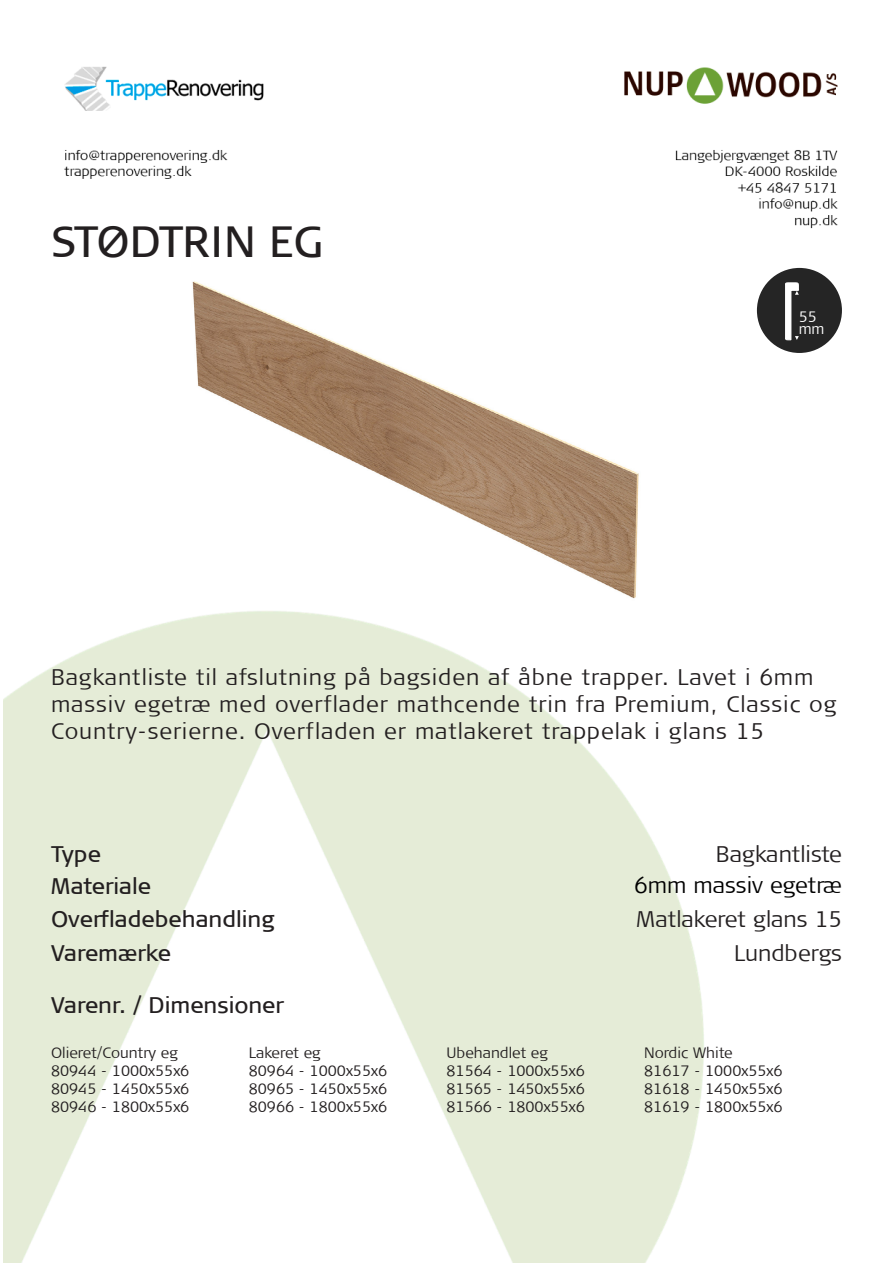
<style>
.page{position:relative;width:893px;height:1263px;background:#fff}
.page>*{position:absolute;margin:0;border:0;box-sizing:border-box;transform-origin:0 0}
.Grundlæggende_afsnit{font:43.5px "Signa Column";letter-spacing:-.01em;color:#231f20}
.Grundlæggende_afsnit-2{font:300 22.5px/27px "Signa Column";letter-spacing:.04em;color:#231f20}
.Grundlæggende_afsnit-3{font:22.5px "Signa Column";color:#231f20}
.Grundlæggende_afsnit-4{font:300 22.5px "Signa Column";color:#231f20}
.Grundlæggende_afsnit-5{font:300 22.5px "Signa Column";color:#000}
.Grundlæggende_afsnit-6{font:300 15px "Signa Column";color:#231f20}
.t1{font:300 15px/12px "Signa Column";color:#fff}
</style>
<div class="page">
<img style="left:3px;top:66px;width:839px;height:1197px">
<img style="left:122px;top:268px;width:699px;height:341px">
<div style="left:757px;top:268px;width:85px;height:85px;background:#252525;border-radius:50%"></div>
<svg style="left:785px;top:283px;width:14px;height:57px"></svg>
<p class="Grundlæggende_afsnit" style="left:51px;top:217px;width:274px">STØDTRIN EG</p>
<p class="t1" style="left:799px;top:311px;width:27px">55 mm</p>
<p class="Grundlæggende_afsnit-2" style="left:51px;top:663px;width:787px">Bagkantliste til afslutning på bagsiden af åbne trapper. Lavet i 6mm massiv egetræ med overflader mathcende trin fra Premium, Classic og<br>Country-serierne. Overfladen er matlakeret trappelak i glans 15</p>
<p class="Grundlæggende_afsnit-3" style="left:51px;top:841px;width:52px">Type</p>
<p class="Grundlæggende_afsnit-4" style="left:716px;top:841px;width:127px">Bagkantliste</p>
<p class="Grundlæggende_afsnit-3" style="left:51px;top:873px;width:102px">Materiale</p>
<p class="Grundlæggende_afsnit-5" style="left:634px;top:873px;width:209px">6mm massiv egetræ</p>
<p class="Grundlæggende_afsnit-3" style="left:51px;top:906px;width:225px">Overfladebehandling</p>
<p class="Grundlæggende_afsnit-4" style="left:637px;top:906px;width:207px">Matlakeret glans 15</p>
<p class="Grundlæggende_afsnit-3" style="left:51px;top:940px;width:121px">Varemærke</p>
<p class="Grundlæggende_afsnit-4" style="left:734px;top:940px;width:109px">Lundbergs</p>
<p class="Grundlæggende_afsnit-3" style="left:51px;top:992px;width:235px">Varenr. / Dimensioner</p>
<p class="Grundlæggende_afsnit-6" style="left:51px;top:1045px;width:128px">Olieret/Country eg</p>
<p class="Grundlæggende_afsnit-6" style="left:51px;top:1063px;width:140px">80944 - 1000x55x6</p>
<p class="Grundlæggende_afsnit-6" style="left:51px;top:1081px;width:140px">80945 - 1450x55x6</p>
<p class="Grundlæggende_afsnit-6" style="left:51px;top:1099px;width:140px">80946 - 1800x55x6</p>
<p class="Grundlæggende_afsnit-6" style="left:249px;top:1045px;width:73px">Lakeret eg</p>
<p class="Grundlæggende_afsnit-6" style="left:249px;top:1063px;width:140px">80964 - 1000x55x6</p>
<p class="Grundlæggende_afsnit-6" style="left:249px;top:1081px;width:140px">80965 - 1450x55x6</p>
<p class="Grundlæggende_afsnit-6" style="left:249px;top:1099px;width:140px">80966 - 1800x55x6</p>
<p class="Grundlæggende_afsnit-6" style="left:446px;top:1045px;width:103px">Ubehandlet eg</p>
<p class="Grundlæggende_afsnit-6" style="left:446px;top:1063px;width:140px">81564 - 1000x55x6</p>
<p class="Grundlæggende_afsnit-6" style="left:446px;top:1081px;width:140px">81565 - 1450x55x6</p>
<p class="Grundlæggende_afsnit-6" style="left:446px;top:1099px;width:140px">81566 - 1800x55x6</p>
<p class="Grundlæggende_afsnit-6" style="left:644px;top:1045px;width:90px">Nordic White</p>
<p class="Grundlæggende_afsnit-6" style="left:644px;top:1063px;width:140px">81617 - 1000x55x6</p>
<p class="Grundlæggende_afsnit-6" style="left:644px;top:1081px;width:140px">81618 - 1450x55x6</p>
<p class="Grundlæggende_afsnit-6" style="left:644px;top:1099px;width:140px">81619 - 1800x55x6</p>
</div>
